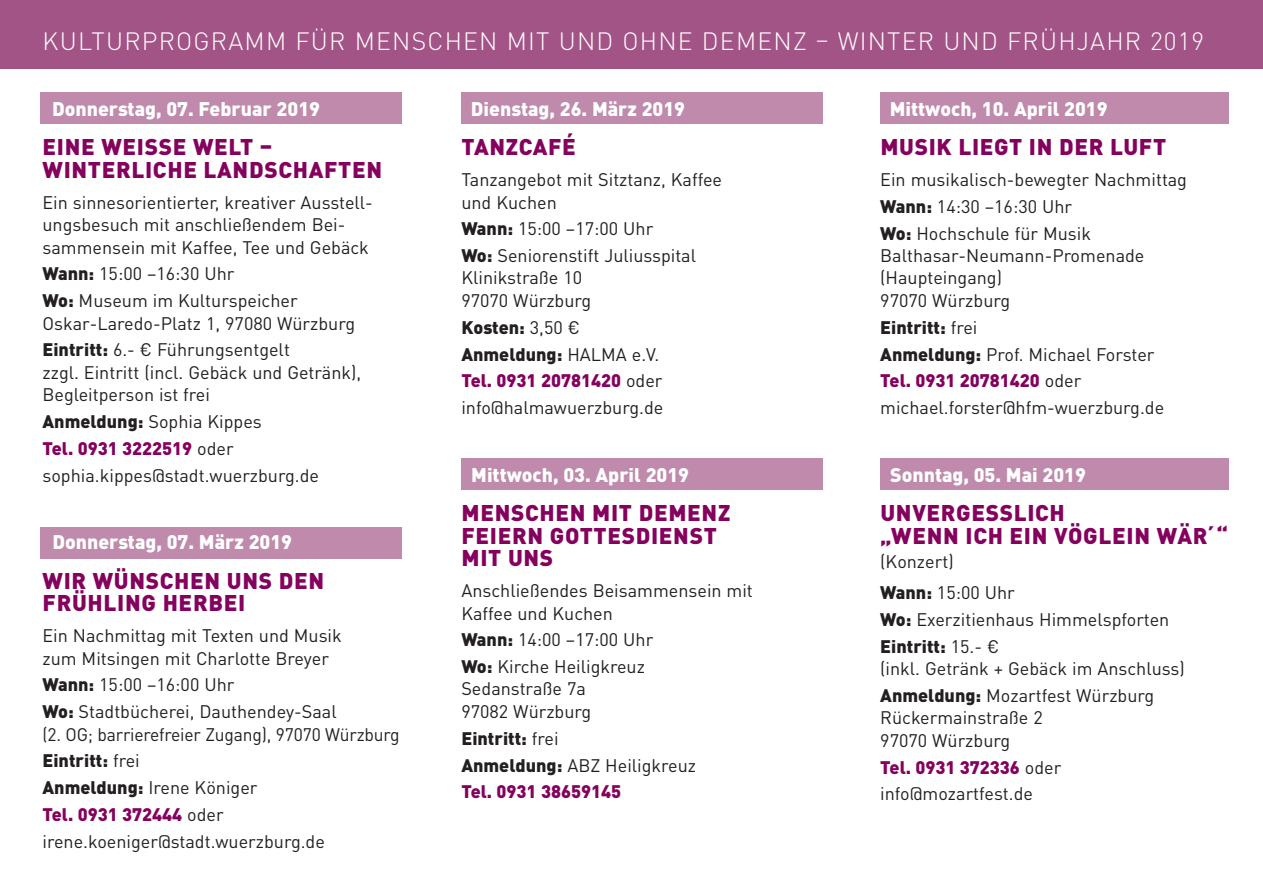
<style>
.page{position:relative;width:1263px;height:893px;background:#fff}
.page>*{position:absolute;margin:0;border:0;box-sizing:border-box;transform-origin:0 0}
.t1{font:300 24.75px "DINOT";letter-spacing:.05em;color:#fff}
.t2{font:900 22.5px/22.5px "DINOT";letter-spacing:.03em;color:#85015e}
.t3{font:900 19.5px "DINOT";color:#fff}
.t4{font:18px/26.7px "DINOT";color:#231f20}
.t5{font:900 18px/26.7px "DINOT";color:#231f20}
.s1{font-weight:900}
.s2{font-weight:900;color:#85015e}
.s3{font-weight:400}
.s4{color:#85015e}
</style>
<div class="page">
<div style="left:41px;top:93px;width:361px;height:31px;background:#bf8aab"></div>
<div style="left:461px;top:93px;width:362px;height:31px;background:#bf8aab"></div>
<div style="left:461px;top:459px;width:362px;height:31px;background:#bf8aab"></div>
<div style="left:880px;top:93px;width:349px;height:31px;background:#bf8aab"></div>
<div style="left:880px;top:459px;width:349px;height:31px;background:#bf8aab"></div>
<div style="left:41px;top:527px;width:361px;height:31px;background:#bf8aab"></div>
<div style="left:0;top:0;width:1263px;height:69px;background:#a35486"></div>
<h1 class="t1" style="left:43px;top:26px;width:1163px">KULTURPROGRAMM FÜR M ENSCHEN MIT UND OHNE DEMENZ – WINTER UND FRÜHJAHR 2019</h1>
<p class="t3" style="left:52px;top:95px;width:269px">Donnerstag, 07. Februar 2019</p>
<p class="t2" style="left:43px;top:135px;width:341px">Eine weiSSe Welt – winterliche Landschaften</p>
<p class="t4" style="left:43px;top:190px;width:332px;line-height:22.5px">Ein sinnesorientierter, kreativer Ausstell&shy;ungsbesuch mit anschließendem Bei&shy;sammensein mit Kaffee, Tee und Gebäck</p>
<p class="t4" style="left:43px;top:260px;width:257px"><span class="s1">Wann:</span> 15:00 –16:30 Uhr<br><span class="s1">Wo:</span> Museum im Kulturspeicher</p>
<p class="t4" style="left:43px;top:309px;width:314px">Oskar-Laredo-Platz 1, 97080 Würzburg<br><span class="s1">Eintritt:</span> 6.- € Führungsentgelt</p>
<p class="t4" style="left:43px;top:361px;width:320px;line-height:22.5px">zzgl. Eintritt (incl. Gebäck und Getränk),<br>Begleitperson ist frei</p>
<p class="t4" style="left:43px;top:408px;width:278px"><span class="s1">Anmeldung:</span> Sophia Kippes<br><span class="s2">Tel. 0931 3222519</span> oder sophia.kippes@stadt.wuerzburg.de</p>
<p class="t3" style="left:52px;top:529px;width:241px">Donnerstag, 07. März 2019</p>
<p class="t2" style="left:43px;top:568px;width:283px">Wir wünschen uns den<br>Frühling herbei</p>
<p class="t4" style="left:43px;top:624px;width:301px;line-height:22.5px">Ein Nachmittag mit Texten und Musik zum Mitsingen mit Charlotte Breyer</p>
<p class="t4" style="left:43px;top:671px;width:296px"><span class="s1">Wann:</span> 15:00 –16:00 Uhr<br><span class="s1">Wo:</span> Stadtbücherei, Dauthendey-Saal</p>
<p class="t4" style="left:43px;top:720px;width:359px">(2. OG; barrierefreier Zugang), 97070 Würzburg<br><span class="s1">Eintritt:</span> frei<br><span class="s1">Anmeldung:</span> Irene Königer<br><span class="s2">Tel. 0931 372444</span> oder irene.koeniger@stadt.wuerzburg.de</p>
<p class="t3" style="left:471px;top:95px;width:216px">Dienstag, 26. März 2019</p>
<p class="t2" style="left:461px;top:135px;width:116px">Tanzcafé</p>
<p class="t4" style="left:461px;top:168px;width:262px;line-height:22.5px">Tanzangebot mit Sitztanz, Kaffee und Kuchen</p>
<p class="t4" style="left:461px;top:215px;width:236px"><span class="s1">Wann:</span> 15:00 –17:00 Uhr<br><span class="s1">Wo:</span> Seniorenstift Juliusspital</p>
<p class="t4" style="left:461px;top:265px;width:131px;line-height:23.2px">Klinikstraße 10<br>97070 Würzburg</p>
<p class="t4" style="left:461px;top:314px;width:203px"><span class="s1">Kosten:</span> 3,50 €<br><span class="s1">Anmeldung:</span> HALMA e.V.<br><span class="s2">Tel. 0931 20781420</span> oder info@halmawuerzburg.de</p>
<p class="t3" style="left:471px;top:461px;width:219px">Mittwoch, 03. April 2019</p>
<p class="t2" style="left:461px;top:501px;width:270px">Menschen mit Demenz feiern Gottesdienst mit uns</p>
<p class="t4" style="left:461px;top:579px;width:293px;line-height:22.5px">Anschließendes Beisammensein mit<br>Kaffee und Kuchen</p>
<p class="t4" style="left:461px;top:626px;width:193px"><span class="s1">Wann:</span> 14:00 –17:00 Uhr<br><span class="s1">Wo:</span> Kirche Heiligkreuz</p>
<p class="t4" style="left:461px;top:676px;width:131px;line-height:23.2px">Sedanstraße 7a<br>97082 Würzburg</p>
<p class="t5" style="left:461px;top:724px;width:236px">Eintritt: <span class="s3">frei<br></span>Anmeldung: <span class="s3">ABZ Heiligkreuz<br></span><span class="s4">Tel. 0931 38659145</span></p>
<p class="t3" style="left:890px;top:95px;width:219px">Mittwoch, 10. April 2019</p>
<p class="t2" style="left:880px;top:135px;width:287px">Musik liegt in der Luft</p>
<p class="t4" style="left:880px;top:166px;width:308px">Ein musikalisch-bewegter Nachmittag<br><span class="s1">Wann:</span> 14:30 –16:30 Uhr<br><span class="s1">Wo:</span> Hochschule für Musik</p>
<p class="t4" style="left:880px;top:244px;width:266px;line-height:22.5px">Balthasar-Neumann-Promenade (Haupteingang)<br>97070 Würzburg</p>
<p class="t4" style="left:880px;top:314px;width:285px"><span class="s1">Eintritt:</span> frei<br><span class="s1">Anmeldung:</span> Prof. Michael Forster<br><span class="s2">Tel. 0931 20781420</span> oder michael.forster@hfm-wuerzburg.de</p>
<p class="t3" style="left:890px;top:461px;width:197px">Sonntag, 05. Mai 2019</p>
<p class="t2" style="left:880px;top:501px;width:349px">Unvergesslich<br>„Wenn ich ein Vöglein wär´“</p>
<p class="t4" style="left:880px;top:546px;width:136px;line-height:31px">(Konzert)<br><span class="s1">Wann:</span> 15:00 Uhr</p>
<p class="t4" style="left:880px;top:606px;width:291px"><span class="s1">Wo:</span> Exerzitienhaus Himmelspforten<br><span class="s1">Eintritt:</span> 15.- €</p>
<p class="t4" style="left:880px;top:655px;width:306px">(inkl. Getränk + Gebäck im Anschluss)<br><span class="s1">Anmeldung:</span> Mozartfest Würzburg</p>
<p class="t4" style="left:880px;top:706px;width:164px;line-height:22.5px">Rückermainstraße 2<br>97070 Würzburg</p>
<p class="t4" style="left:880px;top:754px;width:183px"><span class="s2">Tel. 0931 372336</span> oder info@mozartfest.de</p>
</div>
